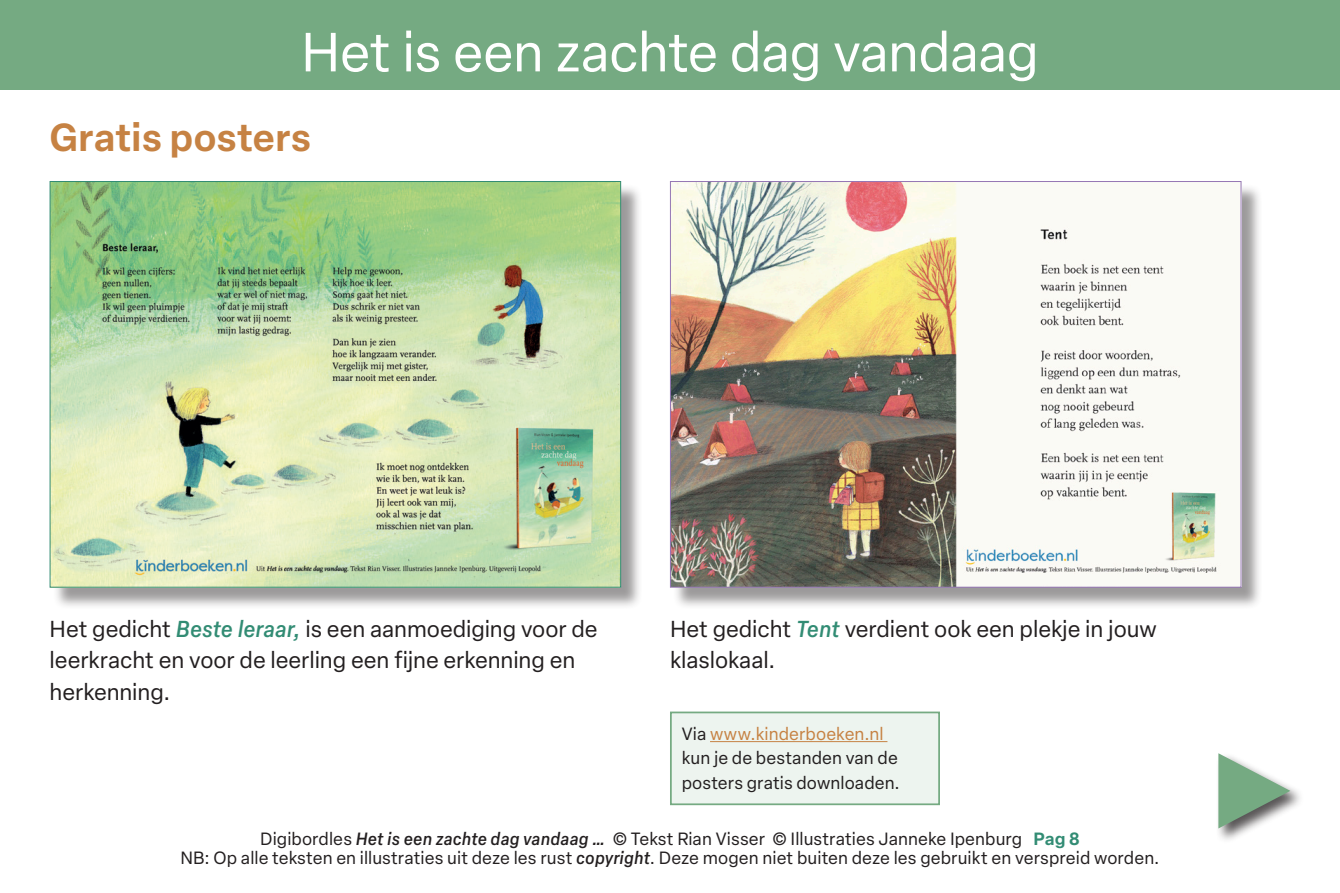
<style>
.page{position:relative;width:1340px;height:893px;background:#fff}
.page>*{position:absolute;margin:0;border:0;box-sizing:border-box;transform-origin:0 0}
.t1{font:54.25px "Elza Text";letter-spacing:-.01em;color:#fff}
.K1_kop_rood{font:600 38.5px "Elza Text";color:#c68243}
.plat{font:22.75px/31.5px "Elza Text";letter-spacing:-.005em;color:#231f20}
.plat_klein{font:17.5px/24.5px "Elza Text";letter-spacing:.005em;color:#231f20}
.s1{font-weight:500;font-style:italic;color:#328c74}
.s2{color:#c68243}
.s3{font-weight:500;font-style:italic}
.s4{font-weight:600;color:#328c74}
</style>
<div class="page">
<div style="left:0;top:0;width:1339px;height:89px;background:#75aa82"></div>
<div style="left:52px;top:184px;width:591px;height:426px;background:#231f20;opacity:.45"></div>
<img style="left:52px;top:183px;width:567px;height:403px">
<div style="left:672px;top:184px;width:591px;height:426px;background:#231f20;opacity:.45"></div>
<img style="left:672px;top:183px;width:567px;height:403px">
<div style="left:671px;top:712px;width:268px;height:92px;background:#edf4ef"></div>
<hr style="left:710px;top:741px;width:177px;height:1px;background:#c68243">
<div style="left:670px;top:712px;width:270px;height:93px;border:2px solid #75aa82"></div>
<div style="left:1215px;top:752px;width:90px;height:92px;background:#231f20;opacity:.75"></div>
<svg style="left:1218px;top:753px;width:72px;height:75px"></svg>
<h1 class="t1" style="left:301px;top:12px;width:739px">Het is een zachte dag vandaag</h1>
<p class="K1_kop_rood" style="left:50px;top:107px;width:263px">Gratis posters</p>
<p class="plat" style="left:50px;top:612px;width:549px">Het gedicht <span class="s1">Beste leraar,</span> is een aanmoediging voor de leerkracht en voor de leerling een fijne erkenning en herkenning.</p>
<p class="plat" style="left:670px;top:612px;width:488px">Het gedicht <span class="s1">Tent</span> verdient ook een plekje in jouw klaslokaal.</p>
<p class="plat_klein" style="left:681px;top:720px;width:220px">Via <span class="s2">www.kinderboeken.nl </span>kun je de bestanden van de posters gratis downloaden.</p>
<p class="plat_klein" style="left:180px;top:828px;width:980px;line-height:19.2px;text-align:center">Digibordles <span class="s3">Het is een zachte dag vandaag …</span> © Tekst Rian Visser © Illustraties Janneke Ipenburg <span class="s4">Pag 8<br></span>NB: Op alle teksten en illustraties uit deze les rust <span class="s3">copyright</span>. Deze mogen niet buiten deze les gebruikt en verspreid worden.</p>
</div>
